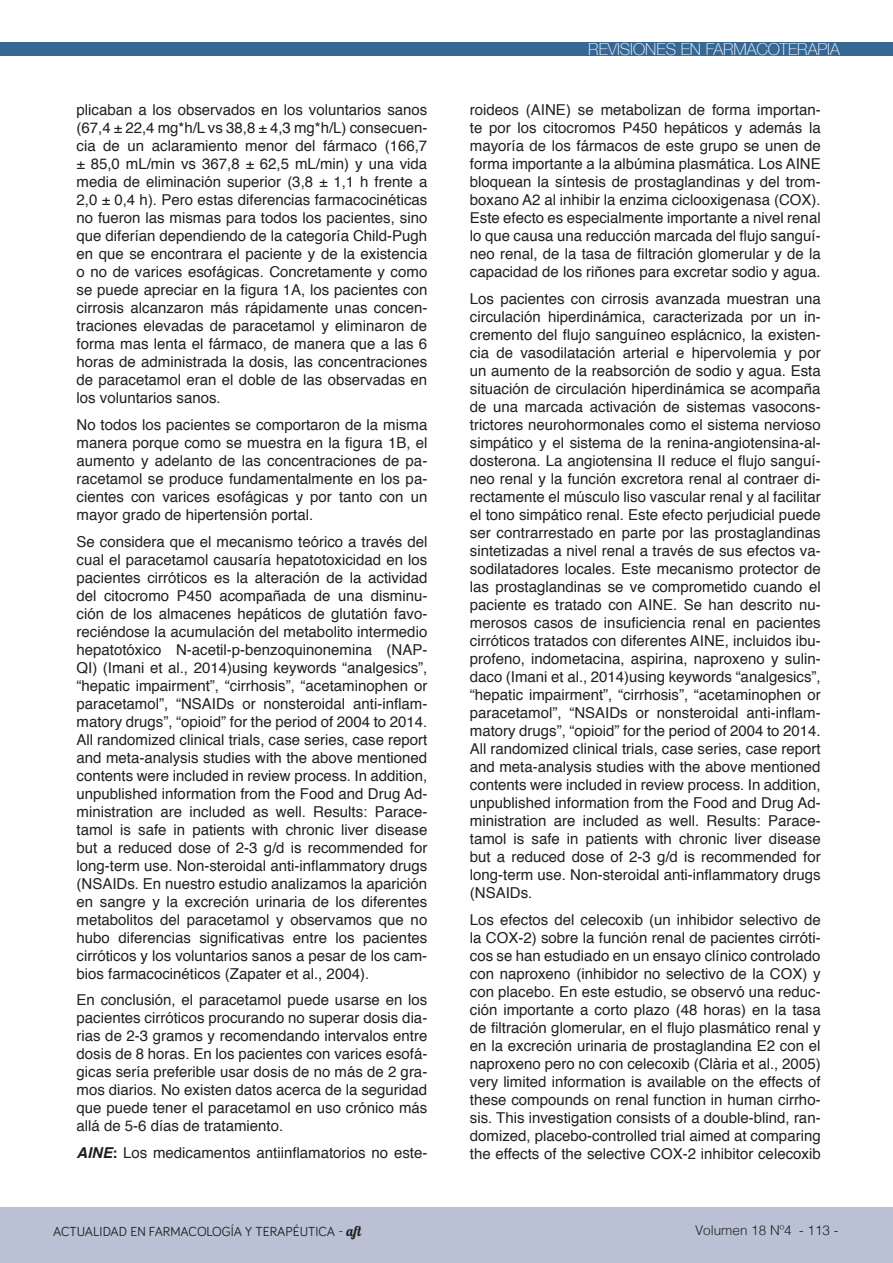
<style>
.page{position:relative;width:893px;height:1263px;background:#fff}
.page>*{position:absolute;margin:0;border:0;box-sizing:border-box;transform-origin:0 0}
.t1{font:100 16.5px "Helvetica Neue";color:#fff}
.t2{font:15px/18px "Helvetica";color:#231f20;text-align:justify}
.t3{font:13.5px "Bariol";color:#231f20}
.t4{font:300 13.5px "Helvetica";color:#231f20}
.s1{font-weight:700;font-style:italic}
.s2{font-weight:700}
.s3{font-family:"Lobster 1.4"}
.s4{font-family:"Arial"}
</style>
<div class="page">
<div style="left:0;top:1207px;width:893px;height:56px;background:#bac1d5"></div>
<div style="left:0;top:42px;width:893px;height:13px;background:#366795"></div>
<p class="t2" style="left:77px;top:102px;width:352px">plicaban a los observados en los voluntarios sanos (67,4 ± 22,4 mg*h/L vs 38,8 ± 4,3 mg*h/L) consecuen&shy;cia de un aclaramiento menor del fármaco (166,7 ± 85,0 mL/min vs 367,8 ± 62,5 mL/min) y una vida media de eliminación superior (3,8 ± 1,1 h frente a 2,0 ± 0,4 h). Pero estas diferencias farmacocinéticas no fueron las mismas para todos los pacientes, sino que diferían dependiendo de la categoría Child-Pugh en que se encontrara el paciente y de la existencia o no de varices esofágicas. Concretamente y como se puede apreciar en la figura 1A, los pacientes con cirrosis alcanzaron más rápidamente unas concen&shy;traciones elevadas de paracetamol y eliminaron de forma mas lenta el fármaco, de manera que a las 6 horas de administrada la dosis, las concentraciones de paracetamol eran el doble de las observadas en los voluntarios sanos.</p>
<p class="t2" style="left:77px;top:416px;width:352px">No todos los pacientes se comportaron de la misma manera porque como se muestra en la figura 1B, el aumento y adelanto de las concentraciones de pa&shy;racetamol se produce fundamentalmente en los pa&shy;cientes con varices esofágicas y por tanto con un mayor grado de hipertensión portal.</p>
<p class="t2" style="left:77px;top:533px;width:352px">Se considera que el mecanismo teórico a través del cual el paracetamol causaría hepatotoxicidad en los pacientes cirróticos es la alteración de la actividad del citocromo P450 acompañada de una disminu&shy;ción de los almacenes hepáticos de glutatión favo&shy;reciéndose la acumulación del metabolito intermedio hepatotóxico N-acetil-p-benzoquinonemina (NAP-QI) (Imani et al., 2014)using keywords “analgesics”, “hepatic impairment”, “cirrhosis”, “acetaminophen or paracetamol”, “NSAIDs or nonsteroidal anti-inflam&shy;matory drugs”, “opioid” for the period of 2004 to 2014.<br>All randomized clinical trials, case series, case report and meta-analysis studies with the above mentioned contents were included in review process. In addition, unpublished information from the Food and Drug Ad&shy;ministration are included as well. Results: Parace&shy;tamol is safe in patients with chronic liver disease but a reduced dose of 2-3 g/d is recommended for long-term use. Non-steroidal anti-inflammatory drugs (NSAIDs. En nuestro estudio analizamos la aparición en sangre y la excreción urinaria de los diferentes metabolitos del paracetamol y observamos que no hubo diferencias significativas entre los pacientes cirróticos y los voluntarios sanos a pesar de los cam&shy;bios farmacocinéticos (Zapater et al., 2004).</p>
<p class="t2" style="left:77px;top:991px;width:352px">En conclusión, el paracetamol puede usarse en los pacientes cirróticos procurando no superar dosis dia&shy;rias de 2-3 gramos y recomendando intervalos entre dosis de 8 horas. En los pacientes con varices esofá&shy;gicas sería preferible usar dosis de no más de 2 gra&shy;mos diarios. No existen datos acerca de la seguridad que puede tener el paracetamol en uso crónico más allá de 5-6 días de tratamiento.</p>
<p class="t2" style="left:77px;top:1144px;width:352px"><span class="s1">AINE</span><span class="s2">:</span> Los medicamentos antiinflamatorios no este-</p>
<p class="t3" style="left:53px;top:1222px;width:313px">ACTUALIDAD EN FARMACOLOGÍA Y TERAPÉUTICA - <span class="s3">aft</span></p>
<p class="t1" style="left:588px;top:37px;width:253px">REVISIONES EN FARMACOTERAPIA</p>
<p class="t2" style="left:470px;top:102px;width:352px">roideos (AINE) se metabolizan de forma importan&shy;te por los citocromos P450 hepáticos y además la mayoría de los fármacos de este grupo se unen de forma importante <span class="s4">a la albúmina</span> plasmática. Los AINE bloquean la síntesis de prostaglandinas y del trom&shy;boxano A2 al inhibir la enzima ciclooxigenasa (COX).<br>Este efecto es especialmente importante a nivel renal lo que causa una reducción marcada del flujo sanguí&shy;neo renal, de la tasa de filtración glomerular y de la capacidad de los riñones para excretar sodio y agua.</p>
<p class="t2" style="left:470px;top:290px;width:352px">Los pacientes con cirrosis avanzada muestran una circulación hiperdinámica, caracterizada por un in&shy;cremento del flujo sanguíneo esplácnico, la existen&shy;cia de vasodilatación arterial e hipervolemia y por un aumento de la reabsorción de sodio y agua. Esta situación de circulación hiperdinámica se acompaña de una marcada activación de sistemas vasocons&shy;trictores neurohormonales como el sistema nervioso simpático y el sistema de la renina-angiotensina-al&shy;dosterona. La angiotensina II reduce el flujo sanguí&shy;neo renal y la función excretora renal al contraer di&shy;rectamente el músculo liso vascular renal y al facilitar el tono simpático renal. Este efecto perjudicial puede ser contrarrestado en parte por las prostaglandinas sintetizadas a nivel renal a través de sus efectos va&shy;sodilatadores locales. Este mecanismo protector de las prostaglandinas se ve comprometido cuando el paciente es tratado con AINE. Se han descrito nu&shy;merosos casos de insuficiencia renal en pacientes cirróticos tratados con diferentes AINE, incluidos ibu&shy;profeno, indometacina, aspirina, naproxeno y sulin&shy;daco (Imani et al., 2014)using keywords “analgesics”, “hepatic impairment”, “cirrhosis”, “acetaminophen or paracetamol”, “NSAIDs or nonsteroidal anti-inflam&shy;matory drugs”, “opioid” for the period of 2004 to 2014.<br>All randomized clinical trials, case series, case report and meta-analysis studies with the above mentioned contents were included in review process. In addition, unpublished information from the Food and Drug Ad&shy;ministration are included as well. Results: Parace&shy;tamol is safe in patients with chronic liver disease but a reduced dose of 2-3 g/d is recommended for long-term use. Non-steroidal anti-inflammatory drugs (NSAIDs.</p>
<p class="t2" style="left:470px;top:911px;width:352px">Los efectos del celecoxib (un inhibidor selectivo de la COX-2) sobre la función renal de pacientes cirróti&shy;cos se han estudiado en un ensayo clínico controlado con naproxeno (inhibidor no selectivo de la COX) y con placebo. En este estudio, se observó una reduc&shy;ción importante a corto plazo (48 horas) en la tasa de filtración glomerular, en el flujo plasmático renal y en la excreción urinaria de prostaglandina E2 con el naproxeno pero no con celecoxib (Clària et al., 2005) very limited information is available on the effects of these compounds on renal function in human cirrho&shy;sis. This investigation consists of a double-blind, ran&shy;domized, placebo-controlled trial aimed at comparing the effects of the selective COX-2 inhibitor celecoxib</p>
<p class="t4" style="left:695px;top:1218px;width:145px">Volumen 18 Nº4 - 113 -</p>
</div>
